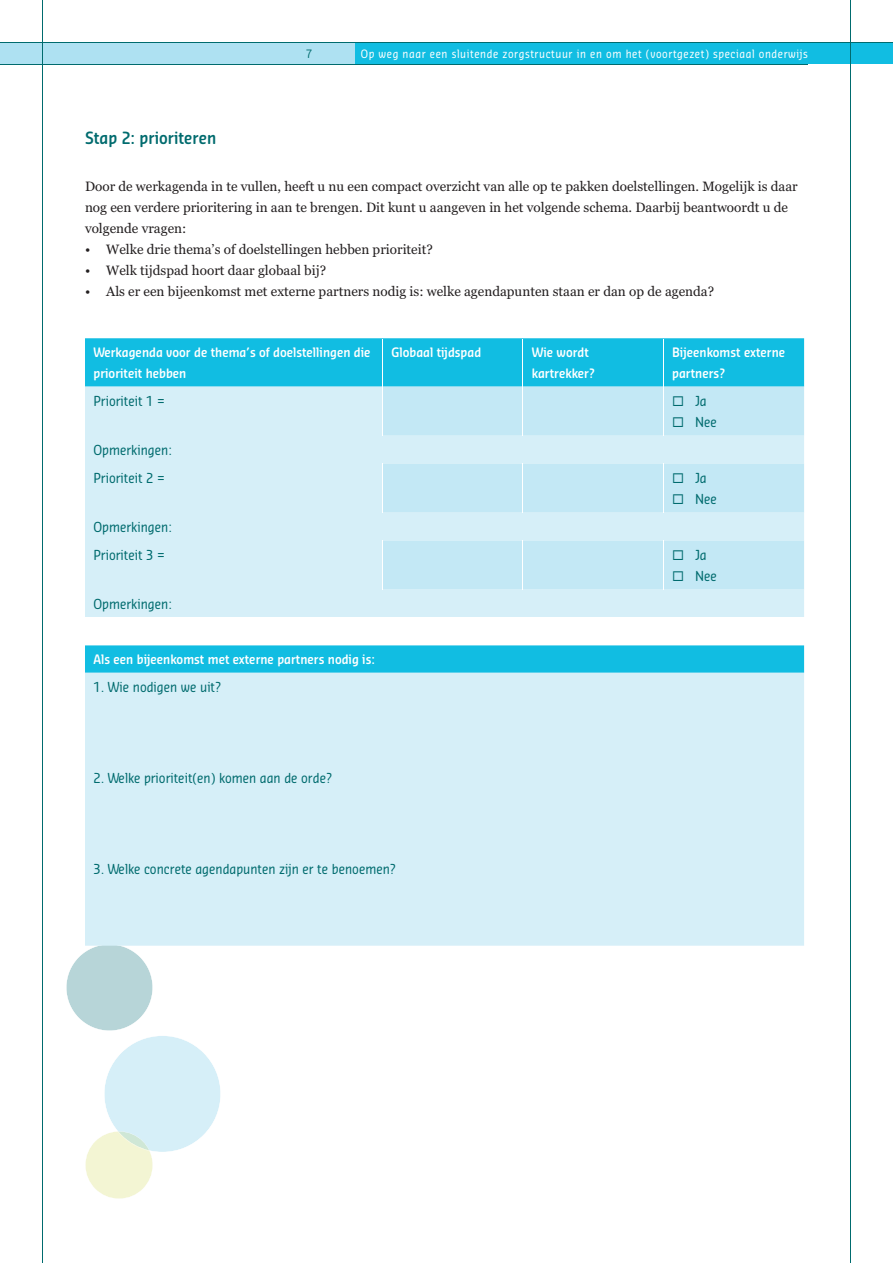
<style>
.page{position:relative;width:893px;height:1263px;background:#fff}
.page>*{position:absolute;margin:0;border:0;box-sizing:border-box;transform-origin:0 0}
.t1{font:600 16.5px "Sansa Con Soft Pro";color:#006b6e}
.t2{font:13.5px/21px "Georgia";color:#231f20}
.t3{font:13.5px/27.9px "Sansa Con Soft Pro";color:#006b6e}
.t4{font:600 12.75px/21px "Sansa Con Soft Pro";color:#fff}
.t5{font:11.25px "Sansa Con Soft Pro";letter-spacing:.05em;color:#fff}
.t6{font:11.25px "Sansa Con Soft Pro";color:#006b6e}
</style>
<div class="page">
<div style="left:1px;top:43px;width:892px;height:21px;background:#aee1f2"></div>
<div style="left:355px;top:43px;width:538px;height:21px;background:#11bde2"></div>
<hr style="left:1px;top:43px;width:892px;height:1px;background:#006b6e">
<hr style="left:1px;top:64px;width:807px;height:1px;background:#006b6e">
<hr style="left:42px;top:0;width:1px;height:1263px;background:#006b6e">
<hr style="left:850px;top:0;width:1px;height:1263px;background:#006b6e">
<svg style="left:66px;top:946px;width:155px;height:253px"></svg>
<div style="left:85px;top:338px;width:719px;height:49px;background:#11bde2"></div>
<svg style="left:85px;top:387px;width:719px;height:559px;background:#c9ebf6"></svg>
<svg style="left:383px;top:387px;width:421px;height:202px;background:#c8eaf5"></svg>
<div style="left:85px;top:617px;width:719px;height:28px;background:#fff"></div>
<hr style="left:382px;top:339px;width:1px;height:48px;background:#fff">
<hr style="left:522px;top:339px;width:1px;height:48px;background:#fff">
<hr style="left:663px;top:339px;width:1px;height:48px;background:#fff">
<hr style="left:382px;top:387px;width:1px;height:49px;background:#fff">
<hr style="left:522px;top:387px;width:1px;height:49px;background:#fff">
<hr style="left:663px;top:387px;width:1px;height:49px;background:#fff">
<hr style="left:382px;top:463px;width:1px;height:50px;background:#fff">
<hr style="left:522px;top:463px;width:1px;height:50px;background:#fff">
<hr style="left:663px;top:463px;width:1px;height:50px;background:#fff">
<hr style="left:382px;top:540px;width:1px;height:50px;background:#fff">
<hr style="left:522px;top:540px;width:1px;height:50px;background:#fff">
<hr style="left:663px;top:540px;width:1px;height:50px;background:#fff">
<p class="t6" style="left:306px;top:50px;width:7px">7</p>
<p class="t5" style="left:361px;top:50px;width:448px">Op weg naar een sluitende zorgstructuur in en om het (voortgezet) speciaal onderwijs</p>
<p class="t1" style="left:85px;top:132px;width:133px">Stap 2: prioriteren</p>
<p class="t2" style="left:85px;top:177px;width:714px">Door de werkagenda in te vullen, heeft u nu een compact overzicht van alle op te pakken doelstellingen. Mogelijk is daar nog een verdere prioritering in aan te brengen. Dit kunt u aangeven in het volgende schema. Daarbij beantwoordt u de volgende vragen:</p>
<p class="t2" style="left:85px;top:240px;width:349px">• Welke drie thema’s of doelstellingen hebben prioriteit?</p>
<p class="t2" style="left:85px;top:261px;width:243px">• Welk tijdspad hoort daar globaal bij?</p>
<p class="t2" style="left:85px;top:282px;width:631px">• Als er een bijeenkomst met externe partners nodig is: welke agendapunten staan er dan op de agenda?</p>
<p class="t4" style="left:94px;top:343px;width:278px">Werkagenda voor de thema’s of doelstellingen die prioriteit hebben</p>
<p class="t4" style="left:392px;top:343px;width:91px">Globaal tijdspad</p>
<p class="t4" style="left:532px;top:343px;width:65px">Wie wordt kartrekker?</p>
<p class="t4" style="left:672px;top:343px;width:114px">Bijeenkomst externe partners?</p>
<p class="t3" style="left:94px;top:388px;width:73px">Prioriteit 1 =</p>
<p class="t3" style="left:672px;top:388px;width:36px">◻ Ja</p>
<p class="t3" style="left:672px;top:409px;width:46px">◻ Nee</p>
<p class="t3" style="left:94px;top:437px;width:80px">Opmerkingen:<br>Prioriteit 2 =</p>
<p class="t3" style="left:672px;top:465px;width:36px">◻ Ja</p>
<p class="t3" style="left:672px;top:486px;width:46px">◻ Nee</p>
<p class="t3" style="left:94px;top:514px;width:80px">Opmerkingen:<br>Prioriteit 3 =</p>
<p class="t3" style="left:94px;top:591px;width:80px">Opmerkingen:</p>
<p class="t4" style="left:94px;top:650px;width:283px">Als een bijeenkomst met externe partners nodig is:</p>
<p class="t3" style="left:94px;top:675px;width:129px">1. Wie nodigen we uit?</p>
<p class="t3" style="left:94px;top:765px;width:240px">2. Welke prioriteit(en) komen aan de orde?</p>
<p class="t3" style="left:94px;top:856px;width:304px">3. Welke concrete agendapunten zijn er te benoemen?</p>
<p class="t3" style="left:672px;top:542px;width:36px">◻ Ja</p>
<p class="t3" style="left:672px;top:563px;width:46px">◻ Nee</p>
</div>
